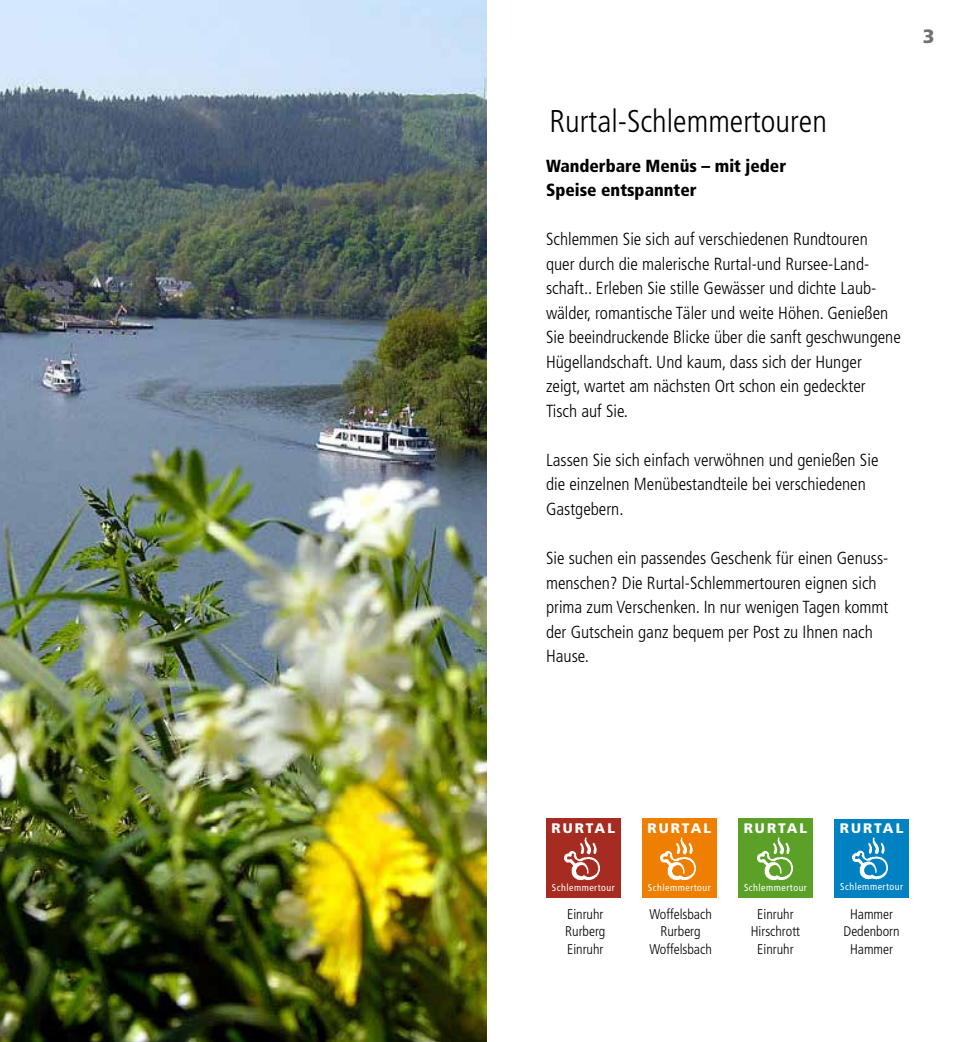
<style>
.page{position:relative;width:973px;height:1042px;background:#fff}
.page>*{position:absolute;margin:0;border:0;box-sizing:border-box;transform-origin:0 0}
.t1{font:300 condensed 31.5px "Frutiger LT Std";color:#000}
.t2{font:900 19.25px "Frutiger LT Std";color:#707172}
.t3{font:300 condensed 17.5px/24.5px "Frutiger LT Std";color:#000}
.t4{font:900 condensed 17.5px/24.5px "Frutiger LT Std";color:#000}
.t5{font:300 condensed 14px/17.5px "Frutiger LT Std";color:#000;text-align:center}
.t6{font:900 13.83px "Frutiger LT Std";letter-spacing:.15em;color:#fff}
.t7{font:condensed 9.97px "Frutiger LT Std";letter-spacing:.05em;color:#fff}
</style>
<div class="page">
<div style="left:546px;top:819px;width:74px;height:79px;background:#a62c21"></div>
<img style="left:564px;top:837px;width:36px;height:43px">
<div style="left:642px;top:819px;width:74px;height:79px;background:#ee7f00"></div>
<img style="left:660px;top:837px;width:36px;height:43px">
<div style="left:738px;top:819px;width:74px;height:79px;background:#5ba128"></div>
<img style="left:757px;top:837px;width:36px;height:43px">
<img style="left:0;top:0;width:486px;height:1042px">
<div style="left:834px;top:819px;width:74px;height:78px;background:#0081c1"></div>
<img style="left:852px;top:837px;width:36px;height:43px">
<p class="t2" style="left:922px;top:24px;width:13px">3</p>
<h1 class="t1" style="left:549px;top:103px;width:279px">Rurtal-Schlemmertouren</h1>
<p class="t4" style="left:546px;top:153px;width:241px">Wanderbare Menüs – mit jeder<br>Speise entspannter</p>
<p class="t3" style="left:546px;top:227px;width:356px">Schlemmen Sie sich auf verschiedenen Rundtouren<br>quer durch die malerische Rurtal-und Rursee-Land&shy;schaft.. Erleben Sie stille Gewässer und dichte Laub&shy;wälder, romantische Täler und weite Höhen. Genießen Sie beeindruckende Blicke über die sanft geschwungene Hügellandschaft. Und kaum, dass sich der Hunger zeigt, wartet am nächsten Ort schon ein gedeckter Tisch auf Sie.</p>
<p class="t3" style="left:546px;top:448px;width:334px">Lassen Sie sich einfach verwöhnen und genießen Sie die einzelnen Menübestandteile bei verschiedenen<br>Gastgebern.</p>
<p class="t3" style="left:546px;top:546px;width:344px">Sie suchen ein passendes Geschenk für einen Genuss&shy;menschen? Die Rurtal-Schlemmertouren eignen sich prima zum Verschenken. In nur wenigen Tagen kommt der Gutschein ganz bequem per Post zu Ihnen nach Hause.</p>
<p class="t6" style="left:551px;top:820px;width:65px">RURTAL</p>
<p class="t7" style="left:551px;top:882px;width:64px">Schlemmertour</p>
<p class="t6" style="left:647px;top:820px;width:65px">RURTAL</p>
<p class="t7" style="left:647px;top:881px;width:64px">Schlemmertour</p>
<p class="t6" style="left:743px;top:820px;width:65px">RURTAL</p>
<p class="t7" style="left:743px;top:881px;width:64px">Schlemmertour</p>
<p class="t6" style="left:839px;top:820px;width:65px">RURTAL</p>
<p class="t7" style="left:840px;top:881px;width:64px">Schlemmertour</p>
<p class="t5" style="left:565px;top:905px;width:42px;text-align:left">Einruhr<br>Rurberg<br>Einruhr</p>
<p class="t5" style="left:649px;top:905px;width:64px">Woffelsbach<br>Rurberg<br>Woffelsbach</p>
<p class="t5" style="left:750px;top:905px;width:51px">Einruhr<br>Hirschrott<br>Einruhr</p>
<p class="t5" style="left:843px;top:905px;width:58px">Hammer<br>Dedenborn<br>Hammer</p>
</div>
